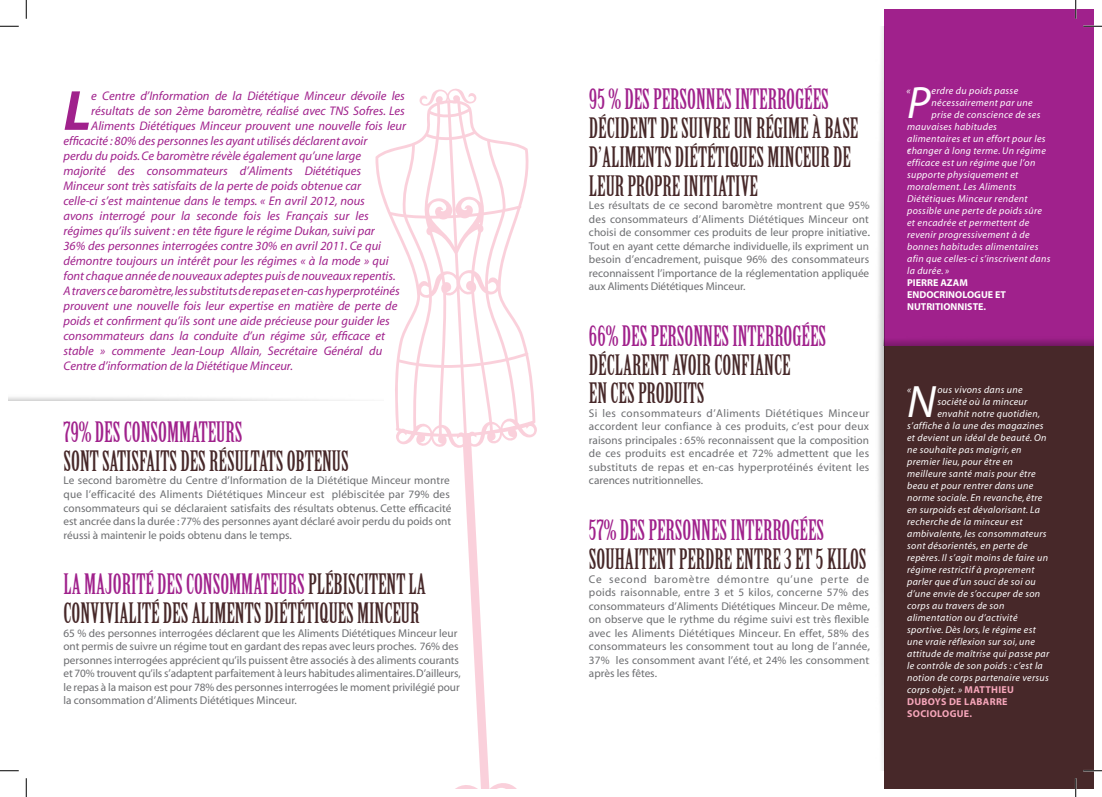
<style>
.page{position:relative;width:1102px;height:797px;background:#fff}
.page>*{position:absolute;margin:0;border:0;box-sizing:border-box;transform-origin:0 0}
.t1{font:italic 700 57px "Myriad";color:#a0218c}
.t2{font:italic 45.62px "Myriad";color:#fff}
.Textes_courant{font:27.5px/28.8px "Birch Std";color:#472829}
.Textes_courant-2{font:27.5px/28.8px "Birch Std";color:#a0218c}
.t3{font:italic 12.5px "Myriad";color:#a0218c}
.Textes_courant-3{font:11.25px/13.5px "Myriad";color:#6c6d70;text-align:justify}
.t4{font:italic 10px "Myriad";letter-spacing:.03em;color:#fff}
.t5{font:700 10px "Myriad";color:#fff}
.t6{font:700 10px "Myriad";letter-spacing:.03em;color:#f6a6ba}
.s1{color:#a0218c}
.s2{color:#472829}
.s3{font-weight:700;font-style:normal;color:#f6a6ba}
</style>
<div class="page">
<svg style="left:375px;top:88px;width:162px;height:700px"></svg>
<div style="left:884px;top:26px;width:209px;height:762px;background:#472829"></div>
<div style="left:884px;top:9px;width:209px;height:336px;background:#a0218c"></div>
<img style="left:878px;top:26px;width:6px;height:744px">
<img style="left:9px;top:389px;width:374px;height:11px">
<svg style="left:0;top:25px;width:19px;height:2px"></svg>
<svg style="left:1083px;top:25px;width:18px;height:2px"></svg>
<svg style="left:0;top:770px;width:19px;height:1px"></svg>
<svg style="left:1083px;top:770px;width:18px;height:1px"></svg>
<svg style="left:25px;top:0;width:2px;height:19px"></svg>
<svg style="left:25px;top:778px;width:2px;height:19px"></svg>
<svg style="left:1074px;top:0;width:2px;height:19px"></svg>
<svg style="left:1074px;top:778px;width:2px;height:19px"></svg>
<p class="t1" style="left:63px;top:81px;width:29px">L</p>
<p class="t3" style="left:91px;top:89px;width:315px">e Centre d’Information de la Diététique Minceur dévoile les</p>
<p class="t3" style="left:91px;top:104px;width:315px">résultats de son 2ème baromètre, réalisé avec TNS Sofres. Les</p>
<p class="t3" style="left:91px;top:119px;width:316px">Aliments Diététiques Minceur prouvent une nouvelle fois leur</p>
<p class="t3" style="left:63px;top:134px;width:305px">efficacité : 80% des personnes les ayant utilisés déclarent avoir</p>
<p class="t3" style="left:63px;top:149px;width:299px">perdu du poids. Ce baromètre révèle également qu’une large</p>
<p class="t3" style="left:63px;top:164px;width:299px">majorité des consommateurs d’Aliments Diététiques</p>
<p class="t3" style="left:63px;top:179px;width:299px">Minceur sont très satisfaits de la perte de poids obtenue car</p>
<p class="t3" style="left:63px;top:194px;width:303px">celle-ci s’est maintenue dans le temps. « En avril 2012, nous</p>
<p class="t3" style="left:63px;top:209px;width:306px">avons interrogé pour la seconde fois les Français sur les</p>
<p class="t3" style="left:63px;top:224px;width:313px">régimes qu’ils suivent : en tête figure le régime Dukan, suivi par</p>
<p class="t3" style="left:63px;top:239px;width:319px">36% des personnes interrogées contre 30% en avril 2011. Ce qui</p>
<p class="t3" style="left:63px;top:254px;width:326px">démontre toujours un intérêt pour les régimes « à la mode » qui</p>
<p class="t3" style="left:63px;top:269px;width:333px">font chaque année de nouveaux adeptes puis de nouveaux repentis.</p>
<p class="t3" style="left:63px;top:284px;width:338px">A travers ce baromètre, les substituts de repas et en-cas hyperprotéinés</p>
<p class="t3" style="left:63px;top:299px;width:335px">prouvent une nouvelle fois leur expertise en matière de perte de</p>
<p class="t3" style="left:63px;top:314px;width:328px">poids et confirment qu’ils sont une aide précieuse pour guider les</p>
<p class="t3" style="left:63px;top:329px;width:323px">consommateurs dans la conduite d’un régime sûr, efficace et</p>
<p class="t3" style="left:63px;top:344px;width:320px">stable » commente Jean-Loup Allain, Secrétaire Général du</p>
<p class="t3" style="left:63px;top:359px;width:231px">Centre d’information de la Diététique Minceur.</p>
<p class="Textes_courant-2" style="left:63px;top:418px;width:180px">79% DES CONSOMMATEURS</p>
<p class="Textes_courant" style="left:63px;top:447px;width:287px">SONT SATISFAITS DES RÉSULTATS OBTENUS</p>
<p class="Textes_courant-3" style="left:63px;top:474px;width:389px;text-align:left">Le second baromètre du Centre d’Information de la Diététique Minceur montre que l’efficacité des Aliments Diététiques Minceur est plébiscitée par 79% des consommateurs qui se déclaraient satisfaits des résultats obtenus. Cette efficacité est ancrée dans la durée : 77% des personnes ayant déclaré avoir perdu du poids ont réussi à maintenir le poids obtenu dans le temps.</p>
<p class="Textes_courant" style="left:63px;top:570px;width:364px"><span class="s1">LA MAJORITÉ DES CONSOMMATEURS</span>PLÉBISCITENT LA<br>CONVIVIALITÉ DES ALIMENTS DIÉTÉTIQUES MINCEUR</p>
<p class="Textes_courant-3" style="left:63px;top:626px;width:399px;text-align:left">65 % des personnes interrogées déclarent que les Aliments Diététiques Minceur leur ont permis de suivre un régime tout en gardant des repas avec leurs proches. 76% des personnes interrogées apprécient qu’ils puissent être associés à des aliments courants et 70% trouvent qu’ils s’adaptent parfaitement à leurs habitudes alimentaires. D’ailleurs, le repas à la maison est pour 78% des personnes interrogées le moment privilégié pour la consommation d’Aliments Diététiques Minceur.</p>
<p class="Textes_courant" style="left:589px;top:86px;width:271px"><span class="s1">95 % DES PERSONNES INTERROGÉES<br></span>DÉCIDENT DE SUIVRE UN RÉGIME À BASE<br>D’ALIMENTS DIÉTÉTIQUES MINCEUR DE<br>LEUR PROPRE INITIATIVE</p>
<p class="Textes_courant-3" style="left:589px;top:199px;width:282px">Les résultats de ce second baromètre montrent que 95% des consommateurs d’Aliments Diététiques Minceur ont choisi de consommer ces produits de leur propre initiative.<br>Tout en ayant cette démarche individuelle, ils expriment un besoin d’encadrement, puisque 96% des consommateurs reconnaissent l’importance de la réglementation appliquée aux Aliments Diététiques Minceur.</p>
<p class="Textes_courant-2" style="left:589px;top:322px;width:239px">66% DES PERSONNES INTERROGÉES<br><span class="s2">DÉCLARENT AVOIR CONFIANCE</span></p>
<p class="Textes_courant" style="left:589px;top:380px;width:117px">EN CES PRODUITS</p>
<p class="Textes_courant-3" style="left:589px;top:407px;width:282px">Si les consommateurs d’Aliments Diététiques Minceur accordent leur confiance à ces produits, c’est pour deux raisons principales : 65% reconnaissent que la composition de ces produits est encadrée et 72% admettent que les substituts de repas et en-cas hyperprotéinés évitent les carences nutritionnelles.</p>
<p class="Textes_courant" style="left:589px;top:516px;width:279px"><span class="s1">57% DES PERSONNES INTERROGÉES<br></span>SOUHAITENT PERDRE ENTRE 3 ET 5 KILOS</p>
<p class="Textes_courant-3" style="left:589px;top:572px;width:282px">Ce second baromètre démontre qu’une perte de poids raisonnable, entre 3 et 5 kilos, concerne 57% des consommateurs d’Aliments Diététiques Minceur. De même, on observe que le rythme du régime suivi est très flexible avec les Aliments Diététiques Minceur. En effet, 58% des consommateurs les consomment tout au long de l’année, 37% les consomment avant l’été, et 24% les consomment après les fêtes.</p>
<p class="t2" style="left:907px;top:80px;width:25px">P</p>
<p class="t4" style="left:931px;top:86px;width:88px">erdre du poids passe</p>
<p class="t4" style="left:906px;top:86px;width:6px">«</p>
<p class="t4" style="left:931px;top:98px;width:102px">nécessairement par une</p>
<p class="t4" style="left:931px;top:110px;width:110px">prise de conscience de ses</p>
<p class="t4" style="left:907px;top:122px;width:91px">mauvaises habitudes</p>
<p class="t4" style="left:907px;top:134px;width:140px">alimentaires et un effort pour les</p>
<p class="t4" style="left:907px;top:146px;width:140px">changer à long terme. Un régime</p>
<p class="t4" style="left:907px;top:158px;width:130px">efficace est un régime que l’on</p>
<p class="t4" style="left:907px;top:170px;width:113px">supporte physiquement et</p>
<p class="t4" style="left:907px;top:182px;width:111px">moralement. Les Aliments</p>
<p class="t4" style="left:907px;top:194px;width:122px">Diététiques Minceur rendent</p>
<p class="t4" style="left:907px;top:206px;width:136px">possible une perte de poids sûre</p>
<p class="t4" style="left:907px;top:218px;width:123px">et encadrée et permettent de</p>
<p class="t4" style="left:907px;top:230px;width:124px">revenir progressivement à de</p>
<p class="t4" style="left:907px;top:242px;width:133px">bonnes habitudes alimentaires</p>
<p class="t4" style="left:907px;top:254px;width:145px">afin que celles-ci s’inscrivent dans</p>
<p class="t4" style="left:907px;top:266px;width:44px">la durée. »</p>
<p class="t5" style="left:907px;top:277px;width:62px">PIERRE AZAM</p>
<p class="t5" style="left:907px;top:289px;width:100px">ENDOCRINOLOGUE ET</p>
<p class="t5" style="left:907px;top:301px;width:80px">NUTRITIONNISTE.</p>
<p class="t4" style="left:907px;top:145px;width:6px">«</p>
<p class="t2" style="left:907px;top:379px;width:30px">N</p>
<p class="t4" style="left:937px;top:384px;width:87px">ous vivons dans une</p>
<p class="t4" style="left:907px;top:384px;width:6px">«</p>
<p class="t4" style="left:937px;top:396px;width:91px">société où la minceur</p>
<p class="t4" style="left:937px;top:408px;width:104px">envahit notre quotidien,</p>
<p class="t4" style="left:907px;top:420px;width:138px">s’affiche à la une des magazines</p>
<p class="t4" style="left:907px;top:432px;width:141px">et devient un idéal de beauté. On</p>
<p class="t4" style="left:907px;top:444px;width:116px">ne souhaite pas maigrir, en</p>
<p class="t4" style="left:907px;top:456px;width:107px">premier lieu, pour être en</p>
<p class="t4" style="left:907px;top:468px;width:130px">meilleure santé mais pour être</p>
<p class="t4" style="left:907px;top:480px;width:128px">beau et pour rentrer dans une</p>
<p class="t4" style="left:907px;top:492px;width:137px">norme sociale. En revanche, être</p>
<p class="t4" style="left:907px;top:504px;width:134px">en surpoids est dévalorisant. La</p>
<p class="t4" style="left:907px;top:516px;width:117px">recherche de la minceur est</p>
<p class="t4" style="left:907px;top:528px;width:141px">ambivalente, les consommateurs</p>
<p class="t4" style="left:907px;top:540px;width:122px">sont désorientés, en perte de</p>
<p class="t4" style="left:907px;top:552px;width:142px">repères. Il s’agit moins de faire un</p>
<p class="t4" style="left:907px;top:564px;width:129px">régime restrictif à proprement</p>
<p class="t4" style="left:907px;top:576px;width:130px">parler que d’un souci de soi ou</p>
<p class="t4" style="left:907px;top:588px;width:135px">d’une envie de s’occuper de son</p>
<p class="t4" style="left:907px;top:600px;width:99px">corps au travers de son</p>
<p class="t4" style="left:907px;top:612px;width:112px">alimentation ou d’activité</p>
<p class="t4" style="left:907px;top:624px;width:130px">sportive. Dès lors, le régime est</p>
<p class="t4" style="left:907px;top:636px;width:129px">une vraie réflexion sur soi, une</p>
<p class="t4" style="left:907px;top:648px;width:144px">attitude de maîtrise qui passe par</p>
<p class="t4" style="left:907px;top:660px;width:137px">le contrôle de son poids : c’est la</p>
<p class="t4" style="left:907px;top:672px;width:143px">notion de corps partenaire versus</p>
<p class="t4" style="left:907px;top:684px;width:108px">corps objet. » <span class="s3">MATTHIEU</span></p>
<p class="t6" style="left:907px;top:696px;width:102px">DUBOYS DE LABARRE</p>
<p class="t6" style="left:907px;top:708px;width:66px">SOCIOLOGUE.</p>
</div>
